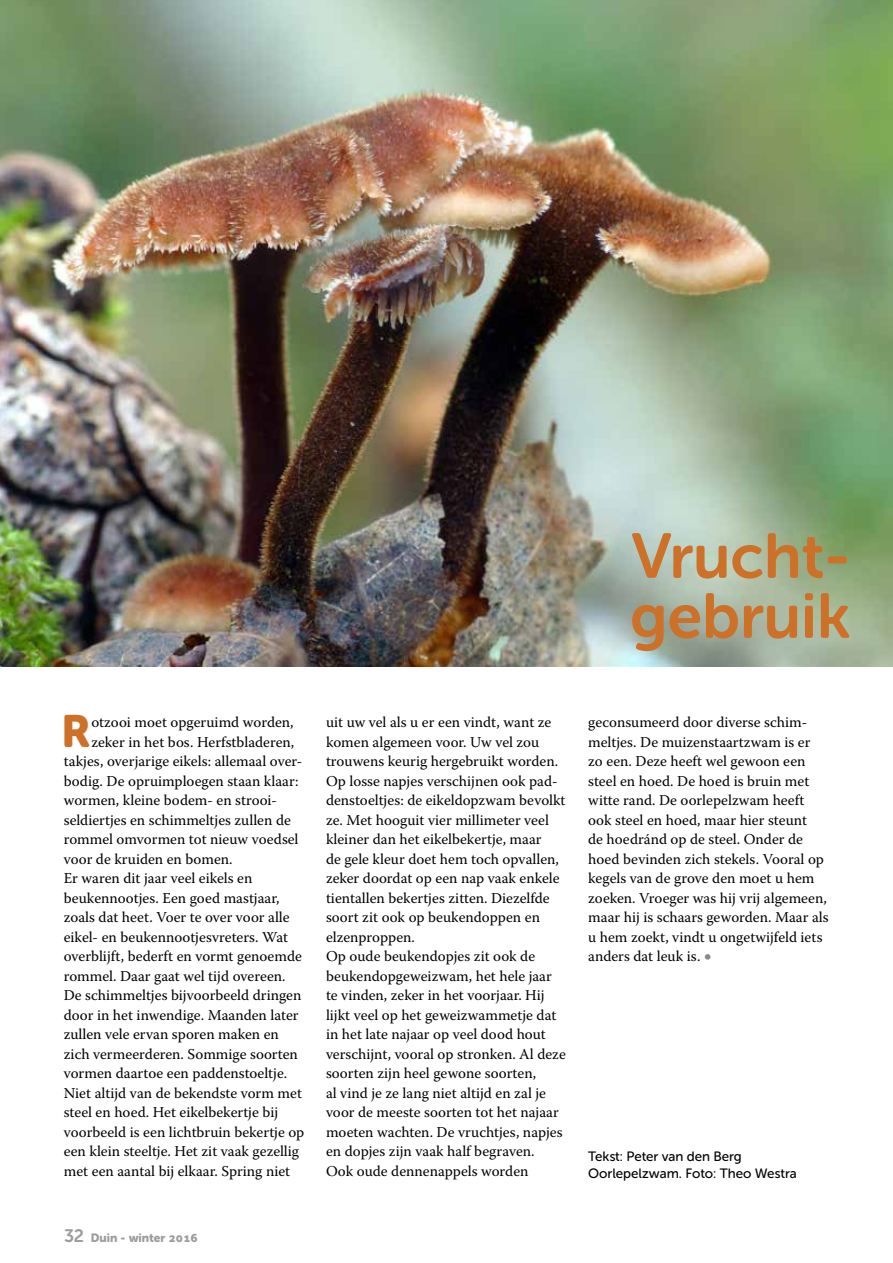
<style>
.page{position:relative;width:893px;height:1263px;background:#fff}
.page>*{position:absolute;margin:0;border:0;box-sizing:border-box;transform-origin:0 0}
.t1{font:63px/60px "Museo Sans Rounded 700";color:#cd7028}
.t2{font:45px "Museo Sans Rounded 900";color:#cd7028}
.t3{font:15px/19.5px "Warnock Pro";color:#000}
.t4{font:13.5px/16.5px "Museo Sans Rounded 500";color:#000}
.t5{font:12px "Museo Sans Rounded 900";letter-spacing:.005em;color:#9d9d9c}
.s1{font-family:"Museo Sans Rounded 100";font-size:21px;color:#878787}
.s2{font-family:"Museo Sans Rounded 700";font-size:18px}
</style>
<div class="page">
<img style="left:0;top:0;width:893px;height:667px">
<h1 class="t1" style="left:630px;top:526px;width:222px">Vrucht&shy;gebruik</h1>
<h2 class="t2" style="left:62px;top:706px;width:30px">R</h2>
<p class="t3" style="left:326px;top:712px;width:241px">uit uw vel als u er een vindt, want ze komen algemeen voor. Uw vel zou trouwens keurig hergebruikt worden.<br>Op losse napjes verschijnen ook pad&shy;denstoeltjes: de eikeldopzwam bevolkt ze. Met hooguit vier millimeter veel kleiner dan het eikelbekertje, maar<br>de gele kleur doet hem toch opvallen, zeker doordat op een nap vaak enkele tientallen bekertjes zitten. Diezelfde soort zit ook op beukendoppen en elzenproppen.<br>Op oude beukendopjes zit ook de beukendopgeweizwam, het hele jaar te vinden, zeker in het voorjaar. Hij lijkt veel op het geweizwammetje dat in het late najaar op veel dood hout verschijnt, vooral op stronken. Al deze soorten zijn heel gewone soorten,<br>al vind je ze lang niet altijd en zal je voor de meeste soorten tot het najaar moeten wachten. De vruchtjes, napjes en dopjes zijn vaak half begraven.<br>Ook oude dennenappels worden</p>
<p class="t3" style="left:588px;top:712px;width:242px">geconsumeerd door diverse schim&shy;meltjes. De muizenstaartzwam is er zo een. Deze heeft wel gewoon een steel en hoed. De hoed is bruin met witte rand. De oorlepelzwam heeft ook steel en hoed, maar hier steunt<br>de hoedránd op de steel. Onder de hoed bevinden zich stekels. Vooral op kegels van de grove den moet u hem zoeken. Vroeger was hij vrij algemeen, maar hij is schaars geworden. Maar als u hem zoekt, vindt u ongetwijfeld iets anders dat leuk is. <span class="s1">•</span></p>
<p class="t3" style="left:91px;top:712px;width:204px">otzooi moet opgeruimd worden,</p>
<p class="t3" style="left:91px;top:732px;width:204px">zeker in het bos. Herfstbladeren,</p>
<p class="t3" style="left:64px;top:751px;width:240px">takjes, overjarige eikels: allemaal over-</p>
<p class="t3" style="left:64px;top:771px;width:236px">bodig. De opruimploegen staan klaar:</p>
<p class="t3" style="left:64px;top:790px;width:215px">wormen, kleine bodem- en strooi-</p>
<p class="t3" style="left:64px;top:810px;width:229px">seldiertjes en schimmeltjes zullen de</p>
<p class="t3" style="left:64px;top:829px;width:236px">rommel omvormen tot nieuw voedsel</p>
<p class="t3" style="left:64px;top:849px;width:170px">voor de kruiden en bomen.</p>
<p class="t3" style="left:64px;top:868px;width:190px">Er waren dit jaar veel eikels en</p>
<p class="t3" style="left:64px;top:888px;width:217px">beukennootjes. Een goed mastjaar,</p>
<p class="t3" style="left:64px;top:907px;width:227px">zoals dat heet. Voer te over voor alle</p>
<p class="t3" style="left:64px;top:927px;width:226px">eikel- en beukennootjesvreters. Wat</p>
<p class="t3" style="left:64px;top:946px;width:240px">overblijft, bederft en vormt genoemde</p>
<p class="t3" style="left:64px;top:966px;width:223px">rommel. Daar gaat wel tijd overeen.</p>
<p class="t3" style="left:64px;top:985px;width:239px">De schimmeltjes bijvoorbeeld dringen</p>
<p class="t3" style="left:64px;top:1005px;width:236px">door in het inwendige. Maanden later</p>
<p class="t3" style="left:64px;top:1024px;width:217px">zullen vele ervan sporen maken en</p>
<p class="t3" style="left:64px;top:1044px;width:236px">zich vermeerderen. Sommige soorten</p>
<p class="t3" style="left:64px;top:1063px;width:225px">vormen daartoe een paddenstoeltje.</p>
<p class="t3" style="left:64px;top:1083px;width:240px">Niet altijd van de bekendste vorm met</p>
<p class="t3" style="left:64px;top:1102px;width:216px">steel en hoed. Het eikelbekertje bij</p>
<p class="t3" style="left:64px;top:1122px;width:242px">voorbeeld is een lichtbruin bekertje op</p>
<p class="t3" style="left:64px;top:1141px;width:237px">een klein steeltje. Het zit vaak gezellig</p>
<p class="t3" style="left:64px;top:1161px;width:228px">met een aantal bij elkaar. Spring niet</p>
<p class="t4" style="left:588px;top:1148px;width:210px">Tekst: Peter van den Berg<br>Oorlepelzwam. Foto: Theo Westra</p>
<p class="t5" style="left:64px;top:1231px;width:135px"><span class="s2">32</span> Duin - winter 2016</p>
</div>
